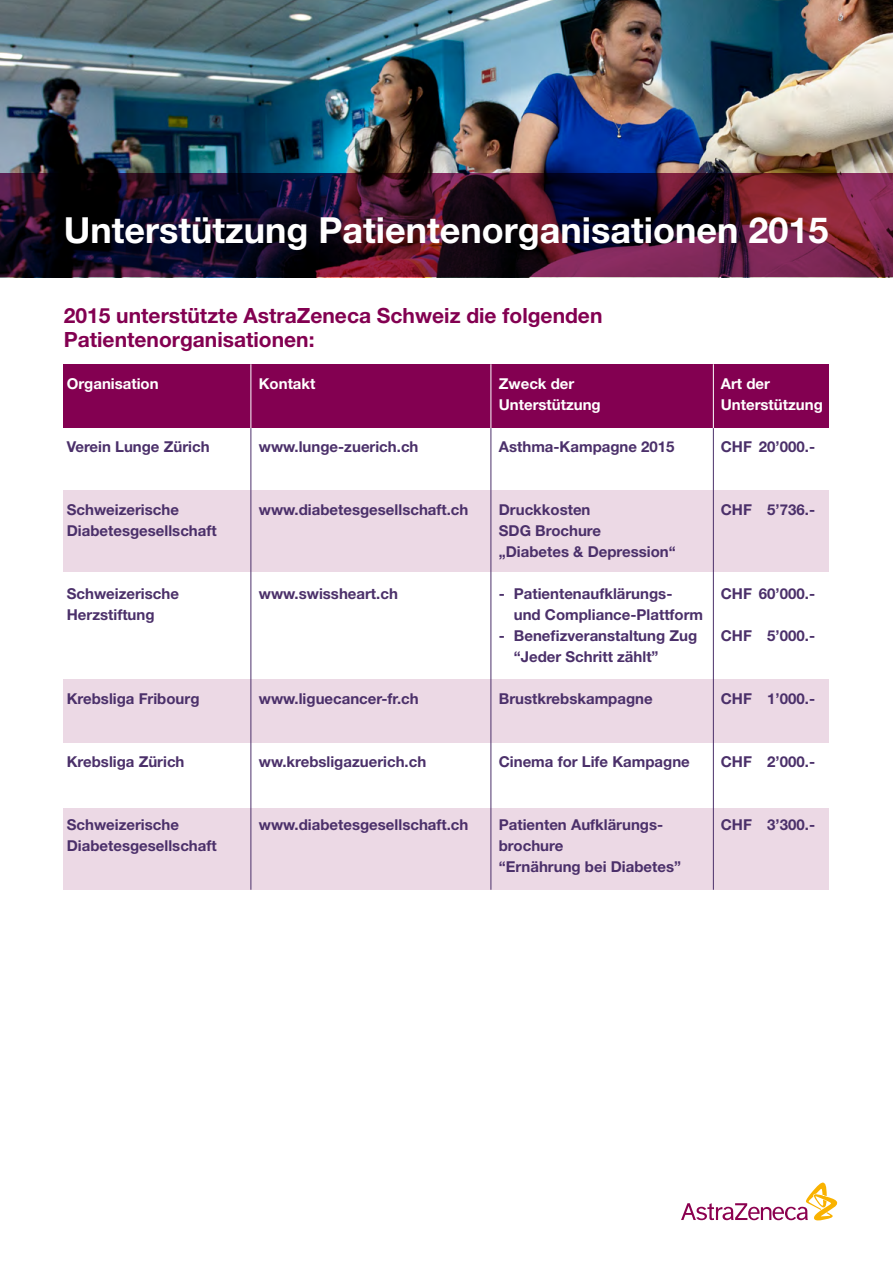
<style>
.page{position:relative;width:893px;height:1263px;background:#fff}
.page>*{position:absolute;margin:0;border:0;box-sizing:border-box;transform-origin:0 0}
.t1{font:700 36px "Helvetica Neue LT";color:#fff}
.t2{font:700 21px "Helvetica Neue LT";color:#830051}
.t3{font:700 15px "Helvetica Neue LT";color:#4b306a}
.t4{font:700 15px "Helvetica Neue LT";color:#fff}
</style>
<div class="page">
<div style="left:64px;top:364px;width:765px;height:64px;background:#830051"></div>
<div style="left:64px;top:490px;width:765px;height:81px;background:#ecd9e5"></div>
<div style="left:64px;top:679px;width:765px;height:63px;background:#ecd9e5"></div>
<div style="left:64px;top:809px;width:765px;height:81px;background:#ecd9e5"></div>
<img style="left:0;top:0;width:893px;height:173px">
<svg style="left:0;top:173px;width:893px;height:104px;background:#35112a"></svg>
<hr style="left:250px;top:428px;width:1px;height:462px;background:#4b306a">
<hr style="left:250px;top:364px;width:1px;height:64px;background:#fff">
<hr style="left:713px;top:428px;width:1px;height:462px;background:#4b306a">
<hr style="left:713px;top:364px;width:1px;height:64px;background:#fff">
<hr style="left:490px;top:428px;width:1px;height:462px;background:#4b306a">
<hr style="left:490px;top:364px;width:1px;height:64px;background:#fff">
<svg style="left:681px;top:1182px;width:156px;height:38px"></svg>
<p class="t1" style="left:64px;top:208px;width:766px">Unterstützung Patientenorganisationen 2015</p>
<p class="t2" style="left:64px;top:302px;width:540px">2015 unterstützte AstraZeneca Schweiz die folgenden</p>
<p class="t2" style="left:64px;top:326px;width:252px">Patientenorganisationen:</p>
<p class="t4" style="left:67px;top:374px;width:93px">Organisation</p>
<p class="t4" style="left:259px;top:374px;width:58px">Kontakt</p>
<p class="t4" style="left:499px;top:374px;width:77px">Zweck der</p>
<p class="t4" style="left:721px;top:374px;width:51px">Art der</p>
<p class="t4" style="left:499px;top:395px;width:103px">Unterstützung</p>
<p class="t4" style="left:721px;top:395px;width:103px">Unterstützung</p>
<p class="t3" style="left:67px;top:437px;width:144px">Verein Lunge Zürich</p>
<p class="t3" style="left:259px;top:437px;width:161px">www.lunge-zuerich.ch</p>
<p class="t3" style="left:499px;top:437px;width:177px">Asthma-Kampagne 2015</p>
<p class="t3" style="left:721px;top:437px;width:96px">CHF 20’000.-</p>
<p class="t3" style="left:67px;top:500px;width:114px">Schweizerische</p>
<p class="t3" style="left:259px;top:500px;width:211px">www.diabetesgesellschaft.ch</p>
<p class="t3" style="left:499px;top:500px;width:93px">Druckkosten</p>
<p class="t3" style="left:721px;top:500px;width:96px">CHF 5’736.-</p>
<p class="t3" style="left:67px;top:521px;width:151px">Diabetesgesellschaft</p>
<p class="t3" style="left:499px;top:521px;width:104px">SDG Brochure</p>
<p class="t3" style="left:499px;top:542px;width:178px">„Diabetes &amp; Depression“</p>
<p class="t3" style="left:67px;top:584px;width:114px">Schweizerische</p>
<p class="t3" style="left:259px;top:584px;width:141px">www.swissheart.ch</p>
<p class="t3" style="left:499px;top:584px;width:175px">- Patientenaufklärungs-</p>
<p class="t3" style="left:721px;top:584px;width:96px">CHF 60’000.-</p>
<p class="t3" style="left:67px;top:605px;width:89px">Herzstiftung</p>
<p class="t3" style="left:514px;top:605px;width:191px">und Compliance-Plattform</p>
<p class="t3" style="left:499px;top:626px;width:200px">- Benefizveranstaltung Zug</p>
<p class="t3" style="left:721px;top:626px;width:96px">CHF 5’000.-</p>
<p class="t3" style="left:514px;top:647px;width:146px">“Jeder Schritt zählt”</p>
<p class="t3" style="left:67px;top:689px;width:134px">Krebsliga Fribourg</p>
<p class="t3" style="left:259px;top:689px;width:161px">www.liguecancer-fr.ch</p>
<p class="t3" style="left:499px;top:689px;width:155px">Brustkrebskampagne</p>
<p class="t3" style="left:721px;top:689px;width:96px">CHF 1’000.-</p>
<p class="t3" style="left:67px;top:752px;width:119px">Krebsliga Zürich</p>
<p class="t3" style="left:259px;top:752px;width:169px">ww.krebsligazuerich.ch</p>
<p class="t3" style="left:499px;top:752px;width:193px">Cinema for Life Kampagne</p>
<p class="t3" style="left:721px;top:752px;width:96px">CHF 2’000.-</p>
<p class="t3" style="left:67px;top:815px;width:114px">Schweizerische</p>
<p class="t3" style="left:259px;top:815px;width:211px">www.diabetesgesellschaft.ch</p>
<p class="t3" style="left:499px;top:815px;width:166px">Patienten Aufklärungs-</p>
<p class="t3" style="left:721px;top:815px;width:96px">CHF 3’300.-</p>
<p class="t3" style="left:67px;top:836px;width:151px">Diabetesgesellschaft</p>
<p class="t3" style="left:499px;top:836px;width:66px">brochure</p>
<p class="t3" style="left:499px;top:857px;width:184px">“Ernährung bei Diabetes”</p>
</div>
